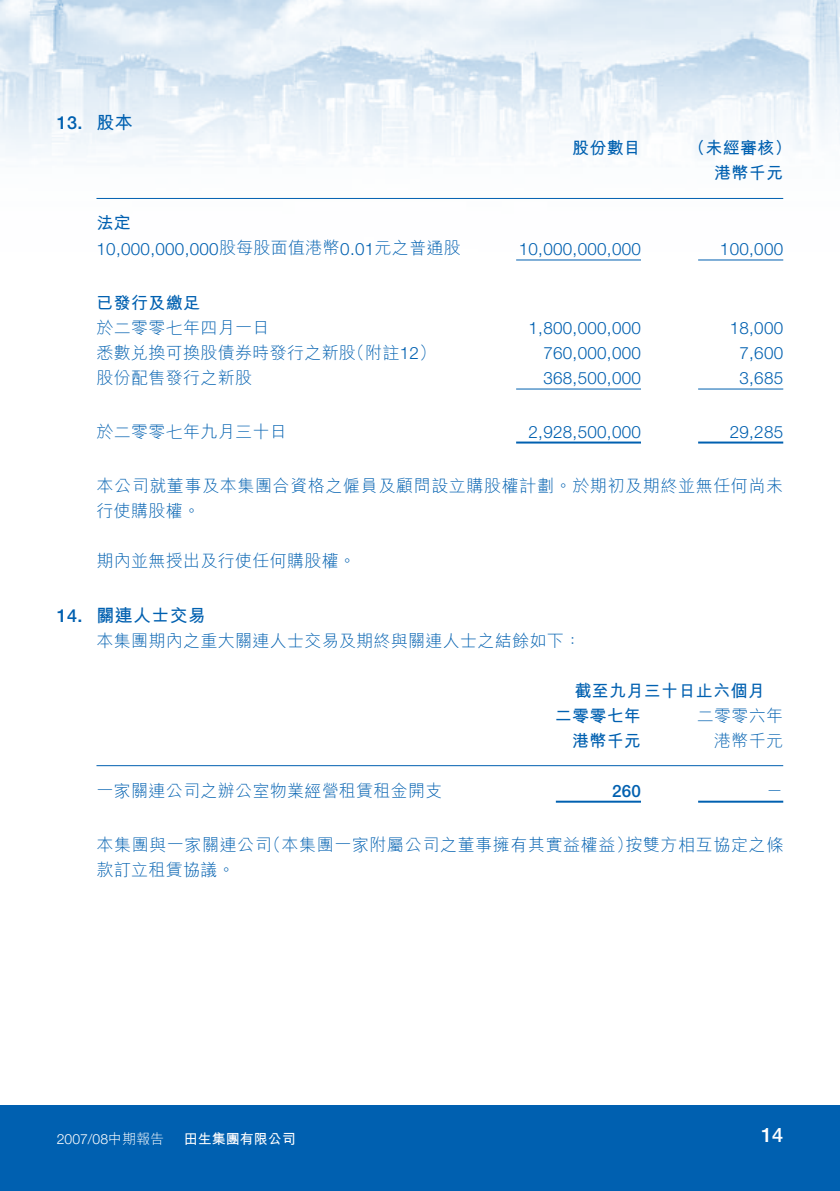
<style>
.page{position:relative;width:840px;height:1191px;background:#fff}
.page>*{position:absolute;margin:0;border:0;box-sizing:border-box;transform-origin:0 0}
.t1{font:500 20px "Helvetica Neue LT Std";color:#fff}
.t2{font:700 18px "M Hei HK";letter-spacing:.02em;color:#0060b0}
.t3{font:500 18px "Helvetica Neue";color:#0060b0}
.t4{font:300 17px/25px "M Hei HK";letter-spacing:.02em;color:#0060b0}
.t5{font:300 17px "Helvetica Neue";letter-spacing:.02em;color:#0060b0}
.t6{font:700 17px "M Hei HK";letter-spacing:.02em;color:#0060b0}
.t7{font:500 17px "Helvetica Neue";color:#0060b0}
.t8{font:300 14px "Helvetica Neue";color:#fff}
.t9{font:700 14px "M Hei HK";color:#fff}
.s1{font-family:"M Hei HK"}
.s2{font-family:"Helvetica Neue"}
</style>
<div class="page">
<img style="left:0;top:0;width:839px;height:803px">
<div style="left:0;top:1105px;width:839px;height:86px;background:#0060b0"></div>
<hr style="left:96px;top:198px;width:686px;height:1px;background:#0060b0">
<hr style="left:96px;top:765px;width:686px;height:1px;background:#0060b0">
<hr style="left:516px;top:259px;width:124px;height:1px;background:#0060b0">
<hr style="left:697px;top:259px;width:85px;height:1px;background:#0060b0">
<hr style="left:516px;top:388px;width:124px;height:1px;background:#0060b0">
<hr style="left:697px;top:388px;width:85px;height:1px;background:#0060b0">
<hr style="left:516px;top:441px;width:124px;height:2px;background:#0060b0">
<hr style="left:697px;top:441px;width:85px;height:2px;background:#0060b0">
<hr style="left:555px;top:800px;width:85px;height:2px;background:#0060b0">
<hr style="left:697px;top:800px;width:85px;height:2px;background:#0060b0">
<p class="t3" style="left:57px;top:112px;width:27px">13.</p>
<p class="t3" style="left:57px;top:604px;width:27px">14.</p>
<p class="t2" style="left:96px;top:110px;width:38px">股本</p>
<p class="t6" style="left:571px;top:136px;width:70px">股份數目</p>
<p class="t6" style="left:687px;top:136px;width:105px">（未經審核(</p>
<p class="t6" style="left:713px;top:161px;width:70px">港幣千元</p>
<p class="t6" style="left:96px;top:211px;width:36px">法定</p>
<p class="t5" style="left:96px;top:238px;width:366px">10,000,000,000<span class="s1">股每股面值港幣</span>0.01<span class="s1">元之普通股</span></p>
<p class="t6" style="left:96px;top:290px;width:105px">已發行及繳足</p>
<p class="t5" style="left:518px;top:238px;width:124px">10,000,000,000</p>
<p class="t5" style="left:719px;top:238px;width:65px">100,000</p>
<p class="t4" style="left:96px;top:314px;width:174px">於二零零七年四月一日</p>
<p class="t5" style="left:528px;top:317px;width:114px">1,800,000,000</p>
<p class="t5" style="left:729px;top:317px;width:55px">18,000</p>
<p class="t4" style="left:347px;top:339px;width:90px">（附註<span class="s2">12</span>(</p>
<p class="t4" style="left:96px;top:339px;width:261px">悉數兌換可換股債券時發行之新股</p>
<p class="t5" style="left:543px;top:342px;width:99px">760,000,000</p>
<p class="t5" style="left:739px;top:342px;width:45px">7,600</p>
<p class="t4" style="left:96px;top:364px;width:157px">股份配售發行之新股</p>
<p class="t5" style="left:543px;top:367px;width:99px">368,500,000</p>
<p class="t5" style="left:739px;top:367px;width:45px">3,685</p>
<p class="t4" style="left:96px;top:418px;width:192px">於二零零七年九月三十日</p>
<p class="t4" style="left:96px;top:472px;width:687px">本公司就董事及本集團合資格之僱員及顧問設立購股權計劃。於期初及期終並無任何尚未行使購股權。</p>
<p class="t4" style="left:96px;top:547px;width:261px">期內並無授出及行使任何購股權。</p>
<p class="t2" style="left:96px;top:602px;width:111px">關連人士交易</p>
<p class="t5" style="left:528px;top:421px;width:114px">2,928,500,000</p>
<p class="t5" style="left:729px;top:421px;width:55px">29,285</p>
<p class="t4" style="left:96px;top:627px;width:486px">本集團期內之重大關連人士交易及期終與關連人士之結餘如下：</p>
<p class="t6" style="left:574px;top:678px;width:192px">截至九月三十日止六個月</p>
<p class="t4" style="left:696px;top:702px;width:88px">二零零六年</p>
<p class="t6" style="left:554px;top:703px;width:88px">二零零七年</p>
<p class="t4" style="left:96px;top:777px;width:347px">一家關連公司之辦公室物業經營租賃租金開支</p>
<p class="t6" style="left:571px;top:728px;width:70px">港幣千元</p>
<p class="t7" style="left:611px;top:780px;width:30px">260</p>
<p class="t4" style="left:713px;top:727px;width:70px">港幣千元</p>
<p class="t4" style="left:765px;top:777px;width:18px">－</p>
<p class="t4" style="left:264px;top:831px;width:370px">（本集團一家附屬公司之董事擁有其實益權益）</p>
<p class="t4" style="left:625px;top:831px;width:159px">按雙方相互協定之條</p>
<p class="t4" style="left:96px;top:831px;width:177px">本集團與一家關連公司款訂立租賃協議。</p>
<p class="t8" style="left:57px;top:1130px;width:109px">2007/08<span class="s1">中期報告</span></p>
<p class="t9" style="left:184px;top:1128px;width:113px">田生集團有限公司</p>
<p class="t1" style="left:760px;top:1123px;width:12px">14</p>
</div>
